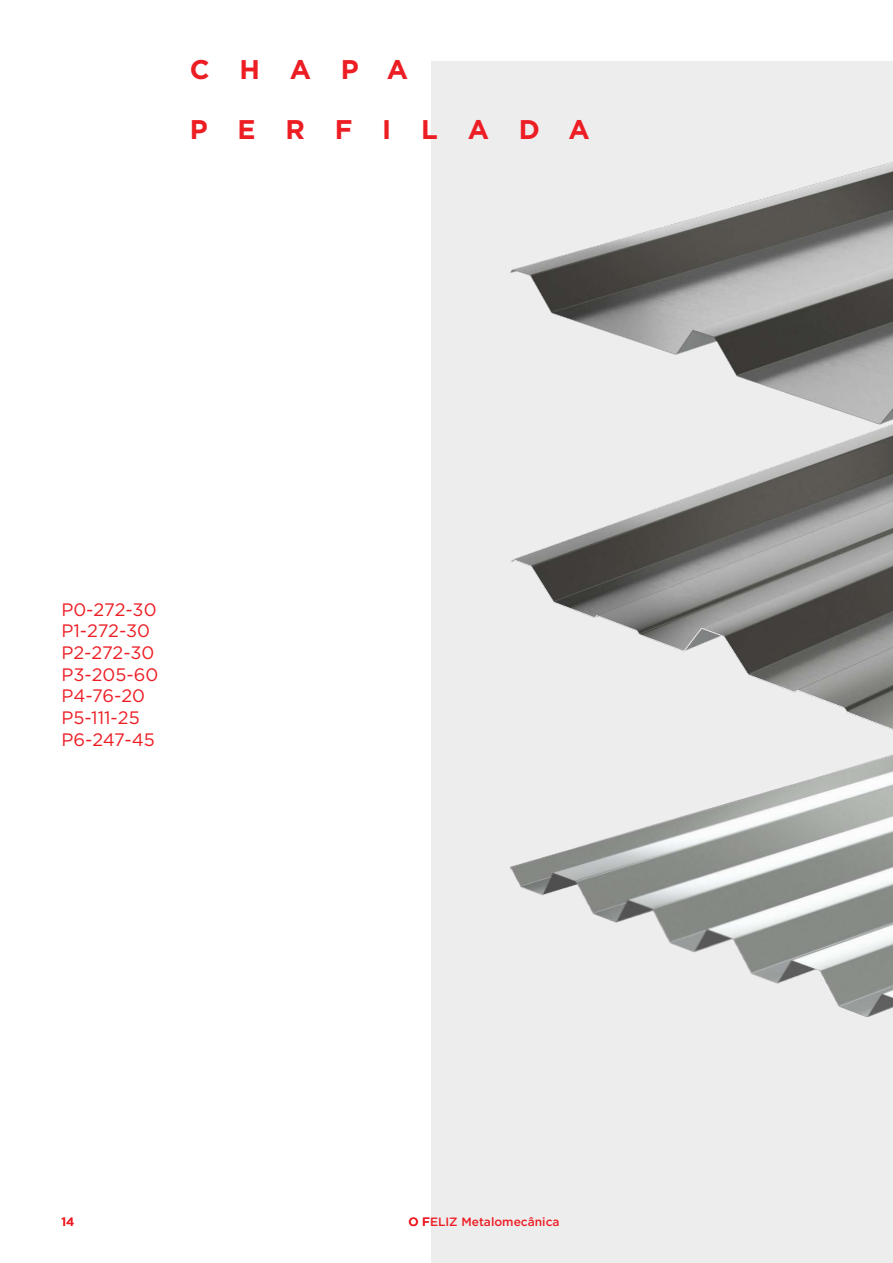
<style>
.page{position:relative;width:893px;height:1263px;background:#fff}
.page>*{position:absolute;margin:0;border:0;box-sizing:border-box;transform-origin:0 0}
.t1{font:700 27px "Gotham";letter-spacing:1.105em;color:#ed1d24}
.t2{font:18px/21.6px "Gotham";color:#ed1d24}
.t3{font:500 12px "Gotham";color:#ed1d24}
</style>
<div class="page">
<div style="left:431px;top:61px;width:462px;height:1202px;background:#ededee"></div>
<img style="left:694px;top:952px;width:199px;height:65px">
<img style="left:510px;top:613px;width:383px;height:339px">
<img style="left:510px;top:162px;width:383px;height:451px">
<h1 class="t1" style="left:190px;top:52px;width:220px">CHAPA</h1>
<h1 class="t1" style="left:190px;top:112px;width:402px">PERFILADA</h1>
<p class="t2" style="left:61px;top:598px;width:98px">P0-272-30<br>P1-272-30<br>P2-272-30<br>P3-205-60<br>P4-76-20<br>P5-111-25<br>P6-247-45</p>
<p class="t3" style="left:61px;top:1214px;width:14px">14</p>
<p class="t3" style="left:408px;top:1214px;width:153px">O FELIZ Metalomecânica</p>
</div>
